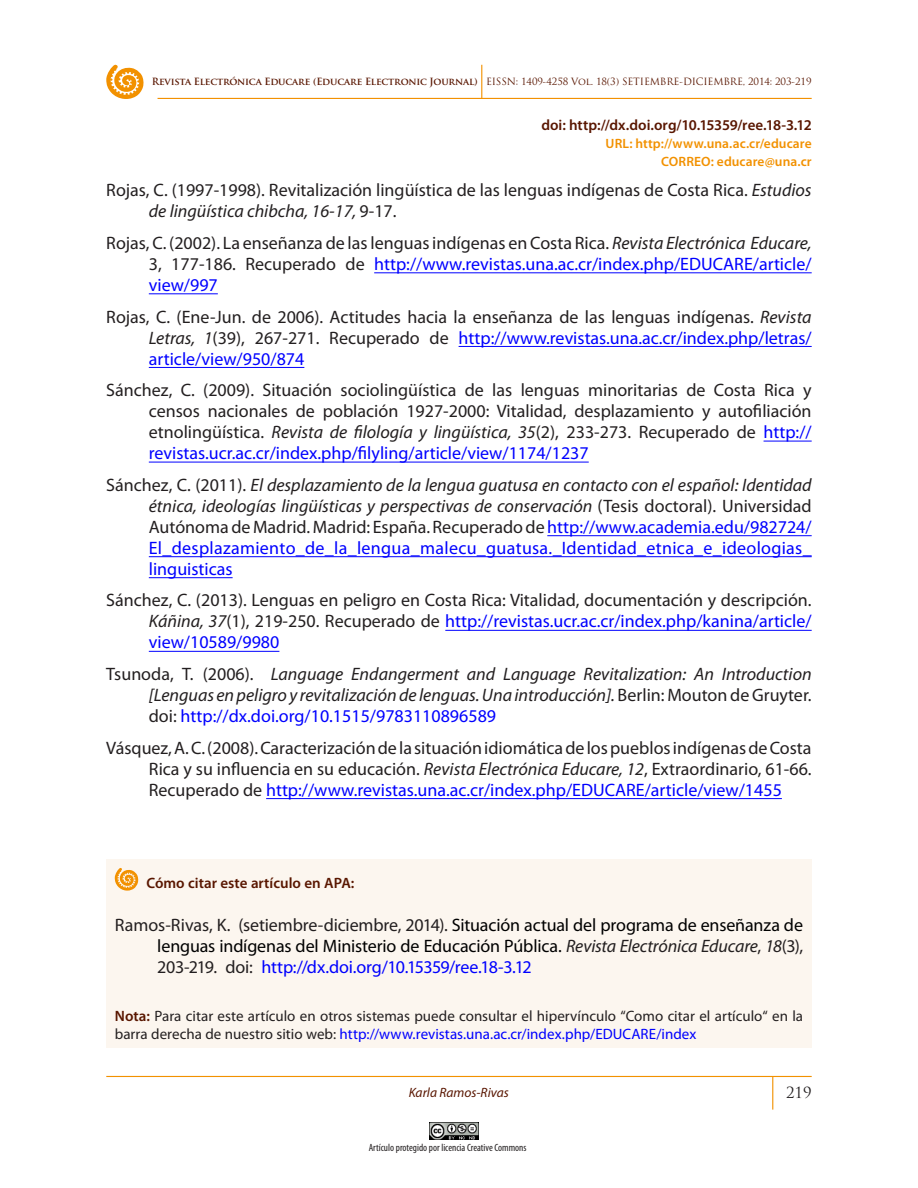
<style>
.page{position:relative;width:918px;height:1188px;background:#fff}
.page>*{position:absolute;margin:0;border:0;box-sizing:border-box;transform-origin:0 0}
.t1{font:18px/21px "Myriad Pro";color:#231f20;text-align:justify}
.t2{font:italic 18px/21px "Myriad Pro";color:#231f20;text-align:justify}
._1-TITULO_PRINCIPAL{font:18px/21px "Myriad Pro";letter-spacing:-.01em;color:#000;text-align:justify}
._1-TITULO_PRINCIPAL-2{font:15px/18px "Myriad Pro";color:#231f20}
._1-TITULO_PRINCIPAL-3{font:600 15px "Myriad Pro";color:#591600}
.t3{font:15px "Trajan Pro";color:#231f20}
.t4{font:600 13.5px/18px "Myriad Pro";letter-spacing:.005em;color:#f29100;text-align:right}
.t5{font:italic 13.5px "Myriad Pro";color:#591600}
.t6{font:condensed 10.5px "Myriad Pro";color:#231f20}
.t7{font:9.75px "Trajan Pro";letter-spacing:-.015em;color:#591600}
.s1{font-weight:700}
.s2{font-style:italic}
.s3{color:#00f}
.s4{font-style:normal}
.s5{font-style:normal;color:#00f}
.s6{color:#231f20}
.s7{font-style:italic;color:#231f20}
.s8{font-weight:600;color:#591600}
</style>
<div class="page">
<hr style="left:106px;top:1076px;width:706px;height:1px;background:#f29100">
<hr style="left:772px;top:1077px;width:1px;height:33px;background:#f29100">
<hr style="left:158px;top:98px;width:654px;height:1px;background:#f29100">
<hr style="left:481px;top:65px;width:1px;height:34px;background:#f29100">
<svg style="left:106px;top:64px;width:38px;height:35px"></svg>
<img style="left:429px;top:1123px;width:50px;height:16px">
<hr style="left:374px;top:272px;width:438px;height:1px;background:#00f">
<hr style="left:149px;top:293px;width:69px;height:1px;background:#00f">
<hr style="left:459px;top:346px;width:353px;height:1px;background:#00f">
<hr style="left:149px;top:367px;width:155px;height:1px;background:#00f">
<hr style="left:764px;top:441px;width:48px;height:1px;background:#00f">
<hr style="left:149px;top:462px;width:440px;height:1px;background:#00f">
<hr style="left:547px;top:535px;width:265px;height:1px;background:#00f">
<hr style="left:149px;top:556px;width:663px;height:1px;background:#00f">
<hr style="left:149px;top:577px;width:84px;height:1px;background:#00f">
<hr style="left:445px;top:630px;width:367px;height:1px;background:#00f">
<hr style="left:149px;top:651px;width:130px;height:1px;background:#00f">
<hr style="left:266px;top:798px;width:516px;height:1px;background:#00f">
<div style="left:106px;top:859px;width:706px;height:189px;background:#fcf6ef"></div>
<svg style="left:115px;top:868px;width:24px;height:23px"></svg>
<p class="t7" style="left:152px;top:76px;width:661px"><span class="s1">Revista Electrónica Educare (Educare Electronic Journal)</span> EISSN: 1409-4258 Vol. 18(3) SETIEMBRE-DICIEMBRE, 2014: 203-219</p>
<p class="_1-TITULO_PRINCIPAL-3" style="left:541px;top:115px;width:272px">doi: http://dx.doi.org/10.15359/ree.18-3.12</p>
<p class="t4" style="left:606px;top:134px;width:208px">URL: http://www.una.ac.cr/educare<br>CORREO: educare@una.cr</p>
<p class="t1" style="left:149px;top:180px;width:664px;text-indent:-43px">Rojas, C. (1997-1998). Revitalización lingüística de las lenguas indígenas de Costa Rica. <span class="s2">Estudios de lingüística chibcha, 16-17,</span> 9-17.</p>
<p class="t1" style="left:149px;top:232px;width:664px;text-indent:-43px">Rojas, C. (2002). La enseñanza de las lenguas indígenas en Costa Rica. <span class="s2">Revista Electrónica Educare, </span>3, 177-186. Recuperado de <span class="s3">http://www.revistas.una.ac.cr/index.php/EDUCARE/article/ view/997</span></p>
<p class="t1" style="left:149px;top:306px;width:664px;text-indent:-43px">Rojas, C. (Ene-Jun. de 2006). Actitudes hacia la enseñanza de las lenguas indígenas. <span class="s2">Revista Letras, 1</span>(39), 267-271. Recuperado de <span class="s3">http://www.revistas.una.ac.cr/index.php/letras/ article/view/950/874</span></p>
<p class="t1" style="left:149px;top:379px;width:664px;text-indent:-43px">Sánchez, C. (2009). Situación sociolingüística de las lenguas minoritarias de Costa Rica y censos nacionales de población 1927-2000: Vitalidad, desplazamiento y autofiliación etnolingüística. <span class="s2">Revista de filología y lingüística, 35</span>(2), 233-273. Recuperado de <span class="s3">http:// revistas.ucr.ac.cr/index.php/filyling/article/view/1174/1237</span></p>
<p class="t2" style="left:149px;top:474px;width:664px;text-indent:-43px"><span class="s4">Sánchez, C. (2011).</span> El desplazamiento de la lengua guatusa en contacto con el español: Identidad étnica, ideologías lingüísticas y perspectivas de conservación <span class="s4">(Tesis doctoral). Universidad Autónoma de Madrid. Madrid: España. Recuperado de</span> <span class="s5">http://www.academia.edu/982724/ El_desplazamiento_de_la_lengua_malecu_guatusa._Identidad_etnica_e_ideologias_ linguisticas</span></p>
<p class="t1" style="left:149px;top:590px;width:664px;text-indent:-43px">Sánchez, C. (2013). Lenguas en peligro en Costa Rica: Vitalidad, documentación y descripción.<br><span class="s2">Káñina, 37</span>(1), 219-250. Recuperado de <span class="s3">http://revistas.ucr.ac.cr/index.php/kanina/article/ view/10589/9980</span></p>
<p class="t2" style="left:149px;top:663px;width:664px;text-indent:-43px"><span class="s4">Tsunoda, T. (2006).</span> Language Endangerment and Language Revitalization: An Introduction [Lenguas en peligro y revitalización de lenguas. Una introducción]. <span class="s4">Berlin: Mouton de Gruyter. doi:</span> <span class="s5">http://dx.doi.org/10.1515/9783110896589</span></p>
<p class="t1" style="left:149px;top:737px;width:664px;text-indent:-43px">Vásquez, A. C. (2008). Caracterización de la situación idiomática de los pueblos indígenas de Costa Rica y su influencia en su educación. <span class="s2">Revista Electrónica Educare, 12</span>, Extraordinario, 61-66.<br>Recuperado de <span class="s3">http://www.revistas.una.ac.cr/index.php/EDUCARE/article/view/1455</span></p>
<p class="_1-TITULO_PRINCIPAL-3" style="left:146px;top:874px;width:210px">Cómo citar este artículo en APA:</p>
<p class="_1-TITULO_PRINCIPAL" style="left:157px;top:914px;width:647px;text-indent:-43px"><span class="s6">Ramos-Rivas, K. (setiembre-diciembre, 2014).</span> Situación actual del programa de enseñanza de lenguas indígenas del Ministerio de Educación Pública. <span class="s7">Revista Electrónica Educare</span><span class="s6">,</span> <span class="s7">18</span><span class="s6">(3), 203-219. doi:</span> <span class="s3">http://dx.doi.org/10.15359/ree.18-3.12</span></p>
<p class="_1-TITULO_PRINCIPAL-2" style="left:115px;top:1006px;width:690px"><span class="s8">Nota:</span> Para citar este artículo en otros sistemas puede consultar el hipervínculo “Como citar el artículo“ en la barra derecha de nuestro sitio web: <span class="s3">http://www.revistas.una.ac.cr/index.php/EDUCARE/index</span></p>
<p class="t5" style="left:409px;top:1084px;width:102px">Karla Ramos-Rivas</p>
<p class="t6" style="left:369px;top:1141px;width:159px">Artículo protegido por licencia Creative Commons</p>
<p class="t3" style="left:786px;top:1083px;width:27px">219</p>
</div>
